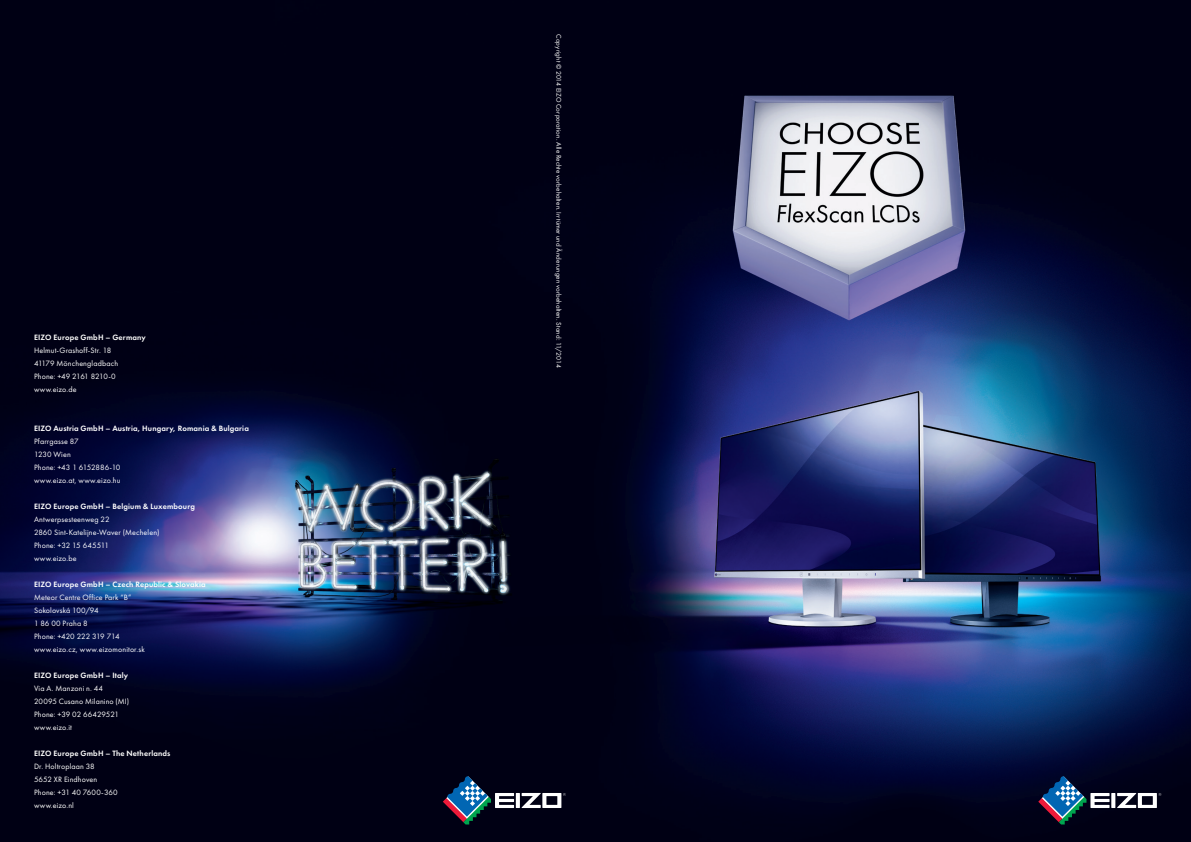
<style>
.page{position:relative;width:1191px;height:842px;background:#fff}
.page>*{position:absolute;margin:0;border:0;box-sizing:border-box;transform-origin:0 0}
.t1{font:8px/13px "Futura New";letter-spacing:.015em;color:#fff}
.t2{font:8px "Futura New Demi";letter-spacing:.02em;color:#fff}
.t3{font:7px "Futura New";letter-spacing:.02em;color:#fff}
</style>
<div class="page">
<img style="left:0;top:0;width:1191px;height:842px">
<svg style="left:443px;top:776px;width:123px;height:48px;background:#2b354a"></svg>
<svg style="left:1038px;top:776px;width:123px;height:48px;background:#2b364d"></svg>
<p class="t2" style="left:34px;top:332px;width:113px">EIZO Europe GmbH – Germany</p>
<p class="t1" style="left:34px;top:344px;width:86px">Helmut-Grashoff-Str. 18<br>41179 Mönchengladbach<br>Phone: +49 2161 8210-0 www.eizo.de</p>
<p class="t2" style="left:34px;top:423px;width:216px">EIZO Austria GmbH – Austria, Hungary, Romania &amp; Bulgaria</p>
<p class="t1" style="left:34px;top:435px;width:88px">Pfarrgasse 87<br>1230 Wien<br>Phone: +43 1 6152886-10 www.eizo.at, www.eizo.hu</p>
<p class="t2" style="left:34px;top:501px;width:162px">EIZO Europe GmbH – Belgium &amp; Luxembourg</p>
<p class="t1" style="left:34px;top:513px;width:127px">Antwerpsesteenweg 22<br>2860 Sint-Katelijne-Waver (Mechelen)<br>Phone: +32 15 645511<br>www.eizo.be</p>
<p class="t2" style="left:34px;top:579px;width:173px">EIZO Europe GmbH – Czech Republic &amp; Slovakia</p>
<p class="t1" style="left:34px;top:591px;width:112px">Meteor Centre Office Park “B”<br>Sokolovská 100/94<br>1 86 00 Praha 8<br>Phone: +420 222 319 714 www.eizo.cz, www.eizomonitor.sk</p>
<p class="t2" style="left:34px;top:670px;width:96px">EIZO Europe GmbH – Italy</p>
<p class="t1" style="left:34px;top:682px;width:97px">Via A. Manzoni n. 44<br>20095 Cusano Milanino (MI)<br>Phone: +39 02 66429521 www.eizo.it</p>
<p class="t2" style="left:34px;top:748px;width:138px">EIZO Europe GmbH – The Netherlands</p>
<p class="t1" style="left:34px;top:760px;width:85px">Dr. Holtroplaan 38<br>5652 XR Eindhoven<br>Phone: +31 40 7600-360 www.eizo.nl</p>
<p class="t3" style="left:563px;top:34px;width:335px;rotate:90deg">Copyright © 2014 EIZO Corporation. Alle Rechte vorbehalten. Irrtümer und Änderungen vorbehalten. Stand: 11/2014</p>
</div>
